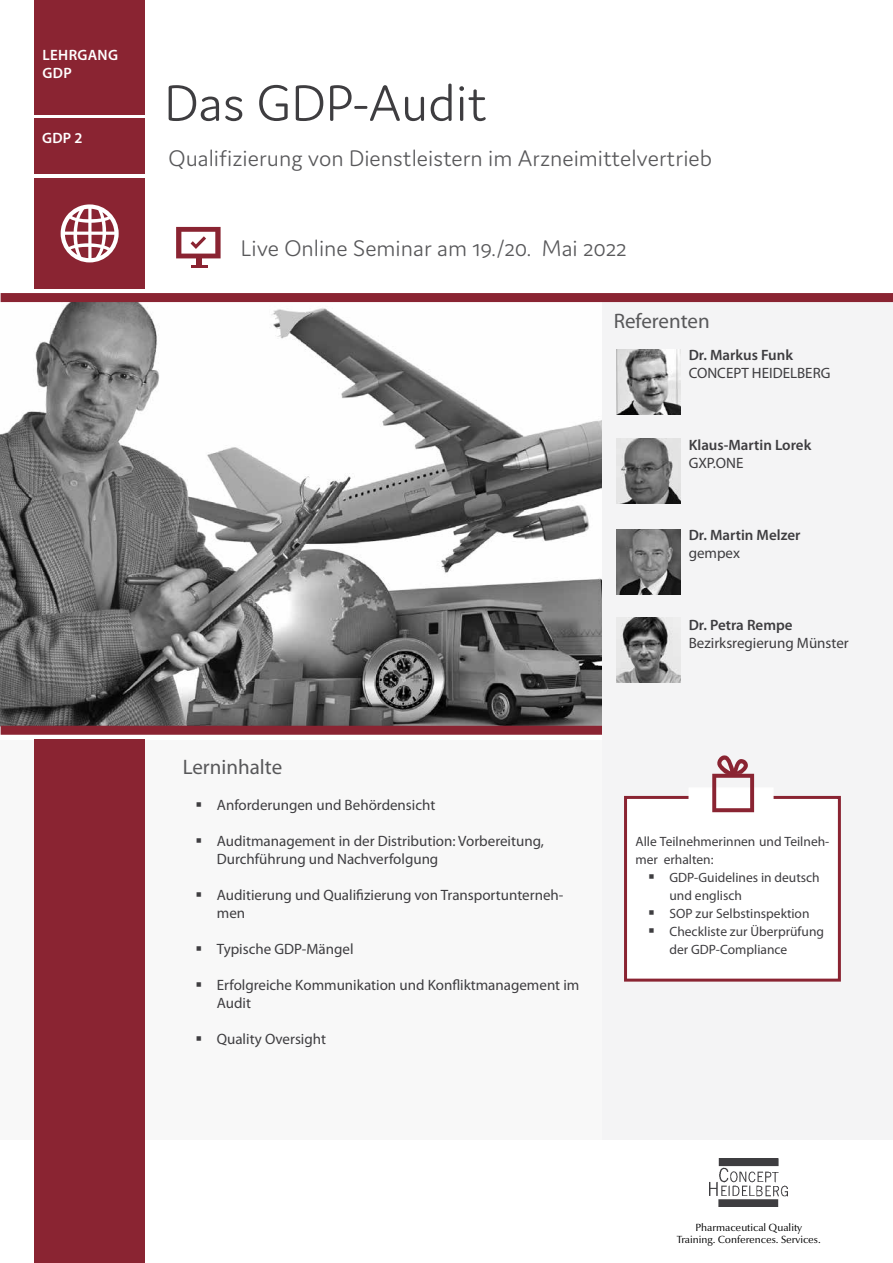
<style>
.page{position:relative;width:893px;height:1263px;background:#fff}
.page>*{position:absolute;margin:0;border:0;box-sizing:border-box;transform-origin:0 0}
.t1{font:300 54px "Domus";color:#3e3d40}
.t2{font:300 24px "Domus";color:#58585a}
.t3{font:21px "Myriad Pro";color:#58585a}
.t4{font:15px/18px "Myriad Pro";color:#3e3d40}
.t5{font:600 15px "Myriad Pro";color:#3e3d40}
.t6{font:600 15px/18px "Myriad Pro";letter-spacing:.02em;color:#fff}
.t7{font:13.5px/18px "Myriad Pro";color:#3e3d40}
.t8{font:10.5px/12.6px "Optima Nova LT";color:#000;text-align:center}
</style>
<div class="page">
<img style="left:1px;top:302px;width:602px;height:424px">
<div style="left:34px;top:118px;width:110px;height:56px;background:#8a2432"></div>
<div style="left:34px;top:178px;width:110px;height:110px;background:#8a2432"></div>
<div style="left:0;top:739px;width:893px;height:400px;background:#f8f8f8"></div>
<div style="left:34px;top:739px;width:111px;height:524px;background:#8a2432"></div>
<div style="left:1px;top:726px;width:602px;height:9px;background:#8a2432"></div>
<div style="left:603px;top:297px;width:290px;height:842px;background:#f4f4f5"></div>
<div style="left:1px;top:293px;width:892px;height:9px;background:#8a2432"></div>
<img style="left:710px;top:1159px;width:78px;height:47px">
<div style="left:34px;top:0;width:110px;height:114px;background:#8a2432"></div>
<svg style="left:61px;top:204px;width:58px;height:58px"></svg>
<div style="left:196px;top:258px;width:6px;height:8px;background:#8a2432"></div>
<hr style="left:191px;top:265px;width:17px;height:3px;background:#8a2432">
<svg style="left:176px;top:227px;width:45px;height:31px"></svg>
<img style="left:617px;top:350px;width:63px;height:64px">
<img style="left:617px;top:439px;width:63px;height:64px">
<img style="left:617px;top:530px;width:63px;height:64px">
<img style="left:617px;top:618px;width:63px;height:64px">
<div style="left:625px;top:797px;width:214px;height:183px;background:#fff"></div>
<div style="left:624px;top:796px;width:217px;height:185px;border:3px solid #8a2432"></div>
<div style="left:688px;top:787px;width:86px;height:21px;background:#fff"></div>
<svg style="left:712px;top:755px;width:42px;height:57px"></svg>
<p class="t6" style="left:43px;top:46px;width:77px">LEHRGANG<br>GDP</p>
<p class="t6" style="left:42px;top:128px;width:42px">GDP 2</p>
<h1 class="t1" style="left:164px;top:74px;width:324px">Das GDP-Audit</h1>
<h2 class="t2" style="left:169px;top:145px;width:545px">Qualifizierung von Dienstleistern im Arzneimittelvertrieb</h2>
<h2 class="t2" style="left:241px;top:235px;width:387px">Live Online Seminar am 19./20. Mai 2022</h2>
<h3 class="t3" style="left:614px;top:309px;width:98px">Referenten</h3>
<p class="t5" style="left:689px;top:345px;width:106px">Dr. Markus Funk</p>
<p class="t4" style="left:689px;top:364px;width:143px">CONCEPT HEIDELBERG</p>
<p class="t5" style="left:689px;top:435px;width:124px">Klaus-Martin Lorek</p>
<p class="t4" style="left:689px;top:454px;width:56px">GXP.ONE</p>
<p class="t5" style="left:689px;top:525px;width:113px">Dr. Martin Melzer</p>
<p class="t4" style="left:689px;top:544px;width:53px">gempex</p>
<h3 class="t3" style="left:183px;top:755px;width:101px">Lerninhalte</h3>
<p class="t4" style="left:217px;top:796px;width:220px">Anforderungen und Behördensicht</p>
<p class="t4" style="left:217px;top:832px;width:329px">Auditmanagement in der Distribution: Vorbereitung,<br>Durchführung und Nachverfolgung</p>
<p class="t4" style="left:217px;top:886px;width:348px">Auditierung und Qualifizierung von Transportunterneh&shy;men</p>
<p class="t4" style="left:217px;top:940px;width:138px">Typische GDP-Mängel</p>
<p class="t4" style="left:217px;top:976px;width:364px">Erfolgreiche Kommunikation und Konfliktmanagement im<br>Audit</p>
<p class="t4" style="left:217px;top:1030px;width:111px">Quality Oversight</p>
<p class="t5" style="left:689px;top:615px;width:105px">Dr. Petra Rempe</p>
<p class="t4" style="left:689px;top:634px;width:162px">Bezirksregierung Münster</p>
<p class="t7" style="left:635px;top:833px;width:195px">Alle Teilnehmerinnen und Teilneh&shy;mer erhalten:</p>
<p class="t7" style="left:669px;top:869px;width:156px">GDP-Guidelines in deutsch und englisch<br>SOP zur Selbstinspektion<br>Checkliste zur Überprüfung der GDP-Compliance</p>
<p class="t8" style="left:677px;top:1221px;width:146px">Pharmaceutical Quality<br>Training. Conferences. Services.</p>
</div>
